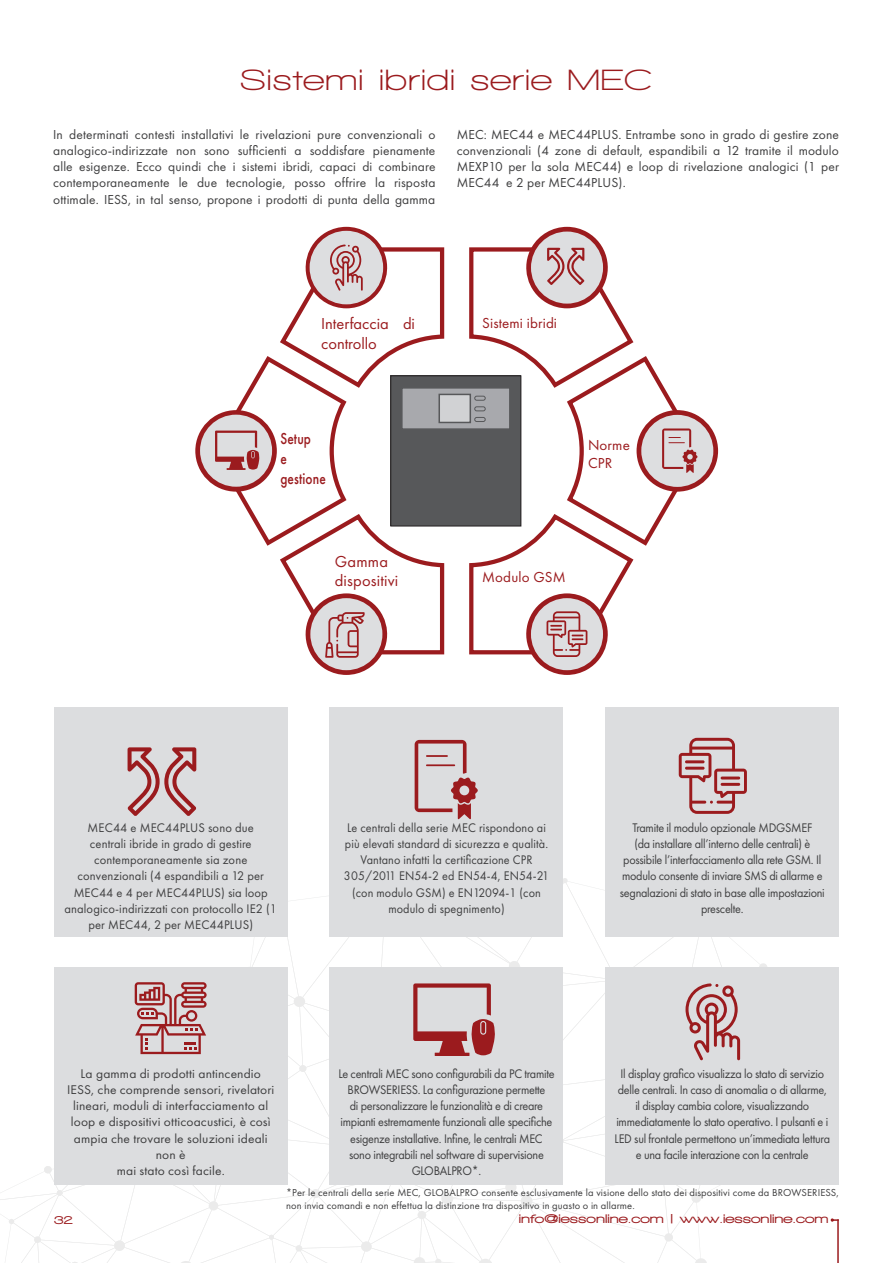
<style>
.page{position:relative;width:893px;height:1263px;background:#fff}
.page>*{position:absolute;margin:0;border:0;box-sizing:border-box;transform-origin:0 0}
.t1{font:700 30px "Walkway Expand";letter-spacing:.01em;color:#9b1b1e}
.t2{font:16.5px/19.8px "Futura PT";color:#9b1b1e}
.t3{font:500 16.5px/19.8px "Futura PT";letter-spacing:.01em;color:#9b1b1e;scale:.81 1}
.t4{font:15px/18px "Futura PT";letter-spacing:.01em;color:#9b1b1e}
.t5{font:13.5px/16.2px "Futura PT";letter-spacing:.01em;color:#3e3e3f;text-align:justify}
.t6{font:13.05px/16.2px "Futura PT";letter-spacing:.01em;color:#3e3e3f;text-align:center}
.t7{font:12.9px/16.2px "Futura PT";letter-spacing:-.02em;color:#3e3e3f;text-align:center;scale:.94 1}
.t8{font:12.9px/16.2px "Futura PT";letter-spacing:.01em;color:#3e3e3f;text-align:center}
.t9{font:12.9px/16.2px "Futura PT";letter-spacing:.01em;color:#3e3e3f;text-align:center;scale:.94 1}
.t10{font:900 12.75px "Walkway Expand";color:#9b1b1e}
.t11{font:900 12px "Walkway Expand";color:#9b1b1e}
.t12{font:10.5px/12.6px "Futura PT";letter-spacing:.01em;color:#3e3e3f}
</style>
<div class="page">
<hr style="left:837px;top:1219px;width:2px;height:44px;background:#9b1b1e">
<svg style="left:831px;top:1218px;width:8px;height:4px"></svg>
<div style="left:54px;top:708px;width:233px;height:229px;background:#dcdddf"></div>
<div style="left:330px;top:708px;width:233px;height:229px;background:#dcdddf"></div>
<div style="left:606px;top:708px;width:233px;height:229px;background:#dcdddf"></div>
<div style="left:606px;top:967px;width:233px;height:218px;background:#dcdddf"></div>
<div style="left:391px;top:376px;width:130px;height:150px;background:#57585a"></div>
<svg style="left:446px;top:388px;width:21px;height:41px"></svg>
<div style="left:438px;top:394px;width:33px;height:29px;background:#d1d2d4;border:2px solid #57585a"></div>
<svg style="left:679px;top:738px;width:68px;height:76px"></svg>
<svg style="left:415px;top:740px;width:63px;height:79px"></svg>
<svg style="left:127px;top:747px;width:69px;height:69px"></svg>
<svg style="left:0;top:874px;width:767px;height:389px"></svg>
<svg style="left:467px;top:227px;width:251px;height:448px"></svg>
<svg style="left:195px;top:227px;width:251px;height:448px"></svg>
<h1 class="t1" style="left:240px;top:64px;width:414px">Sistemi ibridi serie MEC</h1>
<p class="t5" style="left:53px;top:126px;width:384px">In determinati contesti installativi le rivelazioni pure convenzionali o analogico-indirizzate non sono sufficienti a soddisfare pienamente alle esigenze. Ecco quindi che i sistemi ibridi, capaci di combinare contemporaneamente le due tecnologie, posso offrire la risposta ottimale. IESS, in tal senso, propone i prodotti di punta della gamma</p>
<p class="t5" style="left:457px;top:126px;width:384px">MEC: MEC44 e MEC44PLUS. Entrambe sono in grado di gestire zone convenzionali (4 zone di default, espandibili a 12 tramite il modulo MEXP10 per la sola MEC44) e loop di rivelazione analogici (1 per MEC44 e 2 per MEC44PLUS).</p>
<p class="t2" style="left:321px;top:313px;width:95px">Interfaccia di controllo</p>
<p class="t3" style="left:280px;top:429px;width:58px">Setup<br>e gestione</p>
<p class="t2" style="left:335px;top:551px;width:65px">Gamma dispositivi</p>
<p class="t4" style="left:482px;top:314px;width:76px">Sistemi ibridi</p>
<p class="t4" style="left:588px;top:436px;width:43px">Norme<br>CPR</p>
<p class="t4" style="left:482px;top:568px;width:85px">Modulo GSM</p>
<p class="t8" style="left:64px;top:819px;width:214px">MEC44 e MEC44PLUS sono due<br>centrali ibride in grado di gestire contemporaneamente sia zone convenzionali (4 espandibili a 12 per MEC44 e 4 per MEC44PLUS) sia loop analogico-indirizzati con protocollo IE2 (1 per MEC44, 2 per MEC44PLUS)</p>
<p class="t9" style="left:344px;top:819px;width:220px">Le centrali della serie MEC rispondono ai più elevati standard di sicurezza e qualità.<br>Vantano infatti la certificazione CPR 305/2011 EN54-2 ed EN54-4, EN54-21 (con modulo GSM) e EN12094-1 (con modulo di spegnimento)</p>
<p class="t7" style="left:620px;top:819px;width:219px">Tramite il modulo opzionale MDGSMEF<br>(da installare all’interno delle centrali) è possibile l’interfacciamento alla rete GSM. Il modulo consente di inviare SMS di allarme e segnalazioni di stato in base alle impostazioni prescelte.</p>
<p class="t6" style="left:67px;top:1065px;width:209px">La gamma di prodotti antincendio<br>IESS, che comprende sensori, rivelatori lineari, moduli di interfacciamento al loop e dispositivi otticoacustici, è così ampia che trovare le soluzioni ideali non è<br>mai stato così facile.</p>
<p class="t7" style="left:338px;top:1065px;width:232px">Le centrali MEC sono configurabili da PC tramite BROWSERIESS. La configurazione permette<br>di personalizzare le funzionalità e di creare impianti estremamente funzionali alle specifiche esigenze installative. Infine, le centrali MEC sono integrabili nel software di supervisione GLOBALPRO*.</p>
<p class="t7" style="left:615px;top:1065px;width:231px">Il display grafico visualizza lo stato di servizio delle centrali. In caso di anomalia o di allarme, il display cambia colore, visualizzando immediatamente lo stato operativo. I pulsanti e i LED sul frontale permettono un’immediata lettura e una facile interazione con la centrale</p>
<p class="t12" style="left:286px;top:1186px;width:554px">*Per le centrali della serie MEC, GLOBALPRO consente esclusivamente la visione dello stato dei dispositivi come da BROWSERIESS, non invia comandi e non effettua la distinzione tra dispositivo in guasto o in allarme.</p>
<p class="t11" style="left:54px;top:1213px;width:21px">32</p>
<p class="t10" style="left:519px;top:1212px;width:311px">info@iessonline.com | www.iessonline.com</p>
</div>
